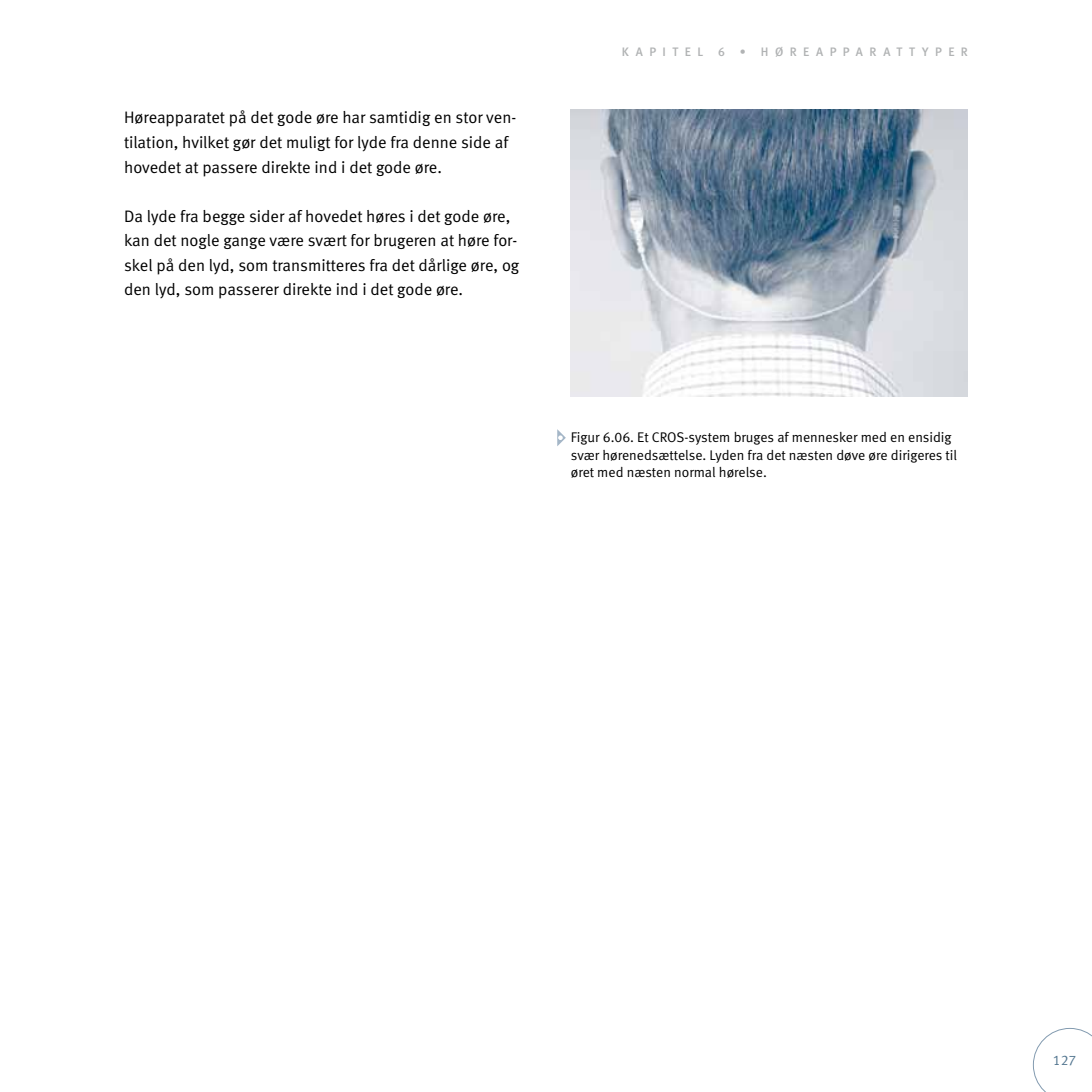
<style>
.page{position:relative;width:1092px;height:1092px;background:#fff}
.page>*{position:absolute;margin:0;border:0;box-sizing:border-box;transform-origin:0 0}
.t1{font:16.62px/24.5px "Meta Normal LF";color:#000}
.t2{font:14px/17.5px "Meta Normal LF";color:#000}
.t3{font:14px "Meta Normal LF";color:#537690}
.t4{font:12.25px "Meta Medium LF";letter-spacing:.53em;color:#b1b3b4}
</style>
<div class="page">
<svg style="left:1032px;top:1028px;width:59px;height:63px"></svg>
<svg style="left:557px;top:429px;width:9px;height:17px"></svg>
<img style="left:570px;top:109px;width:397px;height:287px">
<p class="t1" style="left:124px;top:105px;width:394px">Høreapparatet på det gode øre har samtidig en stor ven&shy;tilation, hvilket gør det muligt for lyde fra denne side af hovedet at passere direkte ind i det gode øre.</p>
<p class="t1" style="left:124px;top:203px;width:397px">Da lyde fra begge sider af hovedet høres i det gode øre, kan det nogle gange være svært for brugeren at høre for&shy;skel på den lyd, som transmitteres fra det dårlige øre, og den lyd, som passerer direkte ind i det gode øre.</p>
<p class="t4" style="left:621px;top:45px;width:347px">KAPITEL 6 • HØREAPPARATTYPER</p>
<p class="t2" style="left:570px;top:428px;width:388px">Figur 6.06. Et CROS-system bruges af mennesker med en ensidig svær hørenedsættelse. Lyden fra det næsten døve øre dirigeres til øret med næsten normal hørelse.</p>
<p class="t3" style="left:1052px;top:1052px;width:25px">127</p>
</div>
